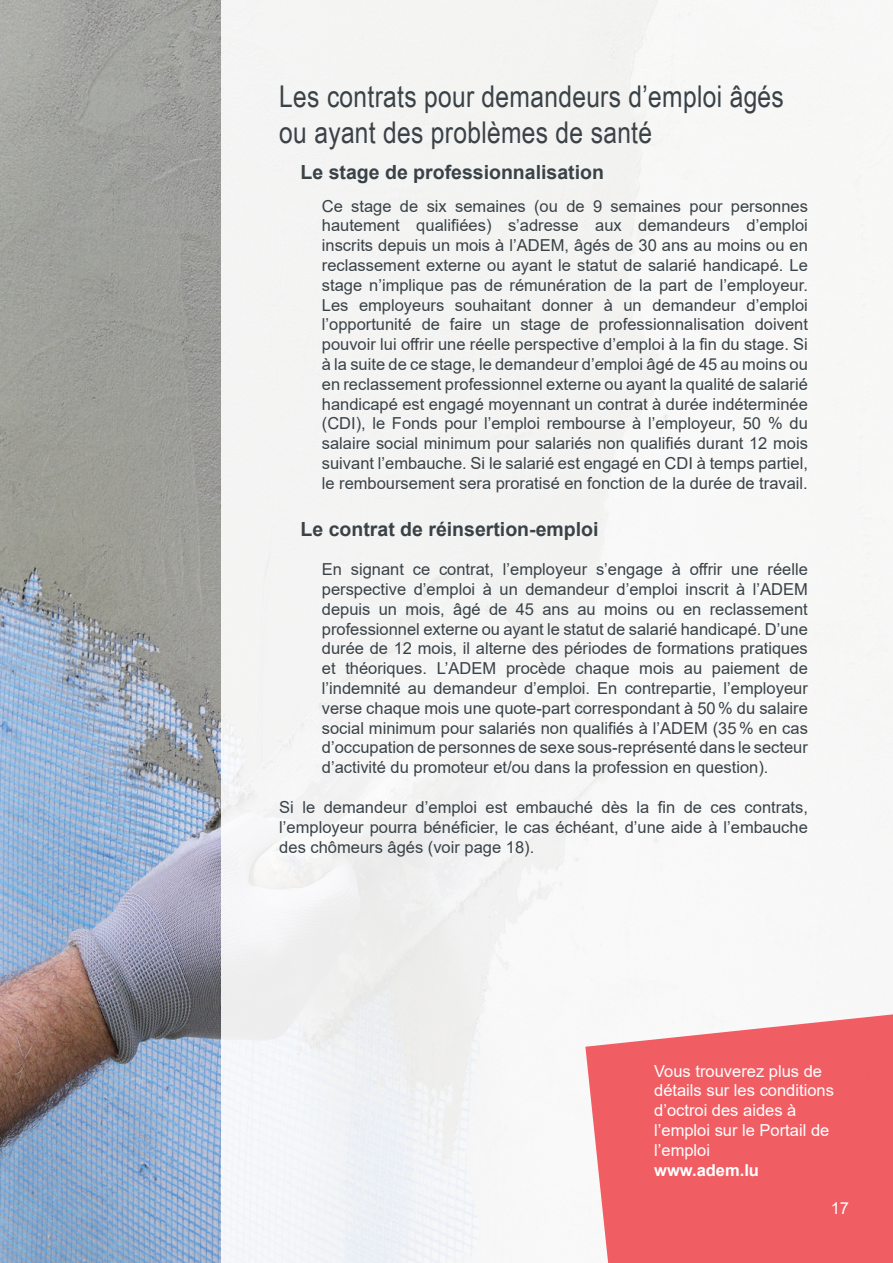
<style>
.page{position:relative;width:893px;height:1263px;background:#fff}
.page>*{position:absolute;margin:0;border:0;box-sizing:border-box;transform-origin:0 0}
.t1{font:30px/36px "Arial Narrow";letter-spacing:.01em;color:#3a4247}
.t2{font:700 19.5px "Arial";color:#3a4247}
.t3{font:16.5px/19.8px "Arial";color:#3a4247;text-align:justify}
.t4{font:16.5px/19.8px "Arial";color:#fff}
.t5{font:700 16.5px "Arial";color:#fff}
</style>
<div class="page">
<img style="left:0;top:0;width:221px;height:1263px">
<div style="left:221px;top:0;width:672px;height:1263px;background:#f5f5f6"></div>
<svg style="left:585px;top:1014px;width:308px;height:249px;background:#f06d72"></svg>
<p class="t1" style="left:279px;top:77px;width:506px">Les contrats pour demandeurs d’emploi âgés ou ayant des problèmes de santé</p>
<p class="t2" style="left:301px;top:158px;width:305px">Le stage de professionnalisation</p>
<p class="t3" style="left:322px;top:196px;width:488px">Ce stage de six semaines (ou de 9 semaines pour personnes hautement qualifiées) s’adresse aux demandeurs d’emploi inscrits depuis un mois à l’ADEM, âgés de 30 ans au moins ou en reclassement externe ou ayant le statut de salarié handicapé. Le stage n’implique pas de rémunération de la part de l’employeur.<br>Les employeurs souhaitant donner à un demandeur d’emploi l’opportunité de faire un stage de professionnalisation doivent pouvoir lui offrir une réelle perspective d’emploi à la fin du stage. Si à la suite de ce stage, le demandeur d’emploi âgé de 45 au moins ou en reclassement professionnel externe ou ayant la qualité de salarié handicapé est engagé moyennant un contrat à durée indéterminée (CDI), le Fonds pour l’emploi rembourse à l’employeur, 50 % du salaire social minimum pour salariés non qualifiés durant 12 mois suivant l’embauche. Si le salarié est engagé en CDI à temps partiel, le remboursement sera proratisé en fonction de la durée de travail.</p>
<p class="t2" style="left:301px;top:515px;width:299px">Le contrat de réinsertion-emploi</p>
<p class="t3" style="left:322px;top:559px;width:488px">En signant ce contrat, l’employeur s’engage à offrir une réelle perspective d’emploi à un demandeur d’emploi inscrit à l’ADEM depuis un mois, âgé de 45 ans au moins ou en reclassement professionnel externe ou ayant le statut de salarié handicapé. D’une durée de 12 mois, il alterne des périodes de formations pratiques et théoriques. L’ADEM procède chaque mois au paiement de l’indemnité au demandeur d’emploi. En contrepartie, l’employeur verse chaque mois une quote-part correspondant à 50% du salaire social minimum pour salariés non qualifiés à l’ADEM (35 % en cas d’occupation de personnes de sexe sous-représenté dans le secteur d’activité du promoteur et/ou dans la profession en question).</p>
<p class="t3" style="left:279px;top:797px;width:530px">Si le demandeur d’emploi est embauché dès la fin de ces contrats, l’employeur pourra bénéficier, le cas échéant, d’une aide à l’embauche des chômeurs âgés (voir page 18).</p>
<p class="t4" style="left:654px;top:1061px;width:181px">Vous trouverez plus de détails sur les conditions d’octroi des aides à l’emploi sur le Portail de l’emploi</p>
<p class="t5" style="left:654px;top:1158px;width:106px">www.adem.lu</p>
<p class="t4" style="left:831px;top:1198px;width:20px">17</p>
</div>
